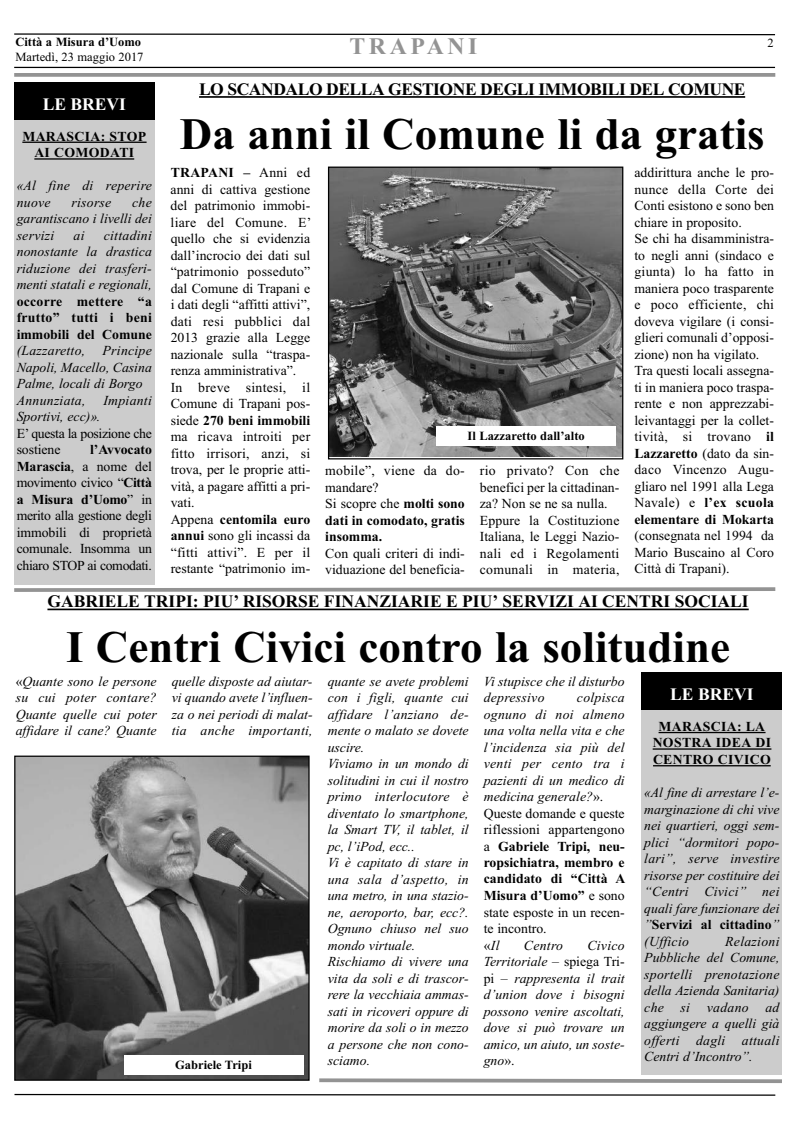
<style>
.page{position:relative;width:798px;height:1134px;background:#fff}
.page>*{position:absolute;margin:0;border:0;box-sizing:border-box;transform-origin:0 0}
.t1{font:700 45px "Times New Roman";color:#000}
.t2{font:700 23.75px "Times New Roman";letter-spacing:.15em;color:#939393}
.t3{font:700 17.5px "Times New Roman";color:#000}
.t4{font:700 17.5px "Times New Roman";letter-spacing:-.025em;color:#000}
.t5{font:700 17.5px "Times New Roman";color:#fff}
.t6{font:italic 13.75px/16.5px "Times New Roman";color:#000;text-align:justify}
.t7{font:13.75px/16.5px "Times New Roman";color:#000}
.t8{font:700 13.75px/16.5px "Times New Roman";letter-spacing:.02em;color:#000;text-align:center}
.t9{font:700 13.75px/16.5px "Times New Roman";color:#000}
.t10{font:italic 13.75px/16.5px "Times New Roman";letter-spacing:.02em;color:#000}
.t11{font:13.75px/16.5px "Times New Roman";letter-spacing:-.025em;color:#000}
.t12{font:700 12.5px "Times New Roman";color:#000}
.t13{font:12.5px "Times New Roman";color:#000}
.s1{font-weight:700}
.s2{font-weight:400}
.s3{font-style:normal}
.s4{font-weight:700;font-style:normal}
</style>
<div class="page">
<svg style="left:14px;top:33px;width:762px;height:3px"></svg>
<hr style="left:14px;top:67px;width:760px;height:1px;background:#000">
<svg style="left:14px;top:73px;width:761px;height:4px;background:#999"></svg>
<hr style="left:199px;top:96px;width:546px;height:2px;background:#000">
<img style="left:330px;top:169px;width:291px;height:288px">
<div style="left:328px;top:167px;width:295px;height:292px;border:1px solid #000"></div>
<svg style="left:14px;top:1093px;width:762px;height:3px"></svg>
<svg style="left:14px;top:587px;width:762px;height:5px;background:#adadad"></svg>
<hr style="left:47px;top:609px;width:701px;height:1px;background:#000">
<div style="left:14px;top:118px;width:140px;height:467px;background:#ccc"></div>
<hr style="left:22px;top:142px;width:124px;height:1px;background:#000">
<hr style="left:34px;top:158px;width:100px;height:2px;background:#000">
<div style="left:14px;top:82px;width:140px;height:38px;background:#000"></div>
<img style="left:16px;top:757px;width:291px;height:322px">
<div style="left:14px;top:755px;width:295px;height:326px;border:1px solid #000"></div>
<div style="left:124px;top:1055px;width:179px;height:19px;background:#fff"></div>
<svg style="left:319px;top:1078px;width:463px;height:5px;background:#adadad"></svg>
<div style="left:436px;top:426px;width:179px;height:20px;background:#fff"></div>
<div style="left:641px;top:709px;width:140px;height:365px;background:#ccc"></div>
<hr style="left:658px;top:732px;width:107px;height:1px;background:#000">
<hr style="left:652px;top:748px;width:119px;height:2px;background:#000">
<hr style="left:652px;top:765px;width:118px;height:1px;background:#000">
<div style="left:641px;top:672px;width:140px;height:38px;background:#000"></div>
<p class="t12" style="left:15px;top:34px;width:127px">Città a Misura d’Uomo</p>
<h2 class="t2" style="left:349px;top:32px;width:129px">TRAPANI</h2>
<p class="t13" style="left:767px;top:36px;width:8px">2</p>
<p class="t13" style="left:15px;top:49px;width:130px">Martedì, 23 maggio 2017</p>
<p class="t5" style="left:43px;top:94px;width:85px">LE BREVI</p>
<p class="t8" style="left:22px;top:127px;width:125px">MARASCIA: STOP<br>AI COMODATI</p>
<p class="t10" style="left:17px;top:177px;width:137px">«Al fine di reperire nuove</p>
<p class="t6" style="left:17px;top:194px;width:137px;text-indent:115px">che garantiscano i livelli dei servizi</p>
<p class="t10" style="left:71px;top:194px;width:41px">risorse</p>
<p class="t6" style="left:17px;top:227px;width:137px;text-indent:87px">cittadini nonostante la drastica riduzione dei trasferi&shy;menti statali e regionali,</p>
<p class="t8" style="left:17px;top:293px;width:137px;text-align:justify">occorre mettere “a frutto” tutti i beni immobili del Comune</p>
<p class="t10" style="left:17px;top:342px;width:70px">(Lazzaretto,</p>
<p class="t6" style="left:73px;top:227px;width:12px">ai</p>
<p class="t6" style="left:17px;top:342px;width:137px;text-align:left;text-indent:86px">Principe<br>Napoli, Macello, Casina<br>Palme, locali di Borgo<br>Annunziata,</p>
<p class="t10" style="left:103px;top:392px;width:50px">Impianti</p>
<p class="t6" style="left:17px;top:408px;width:85px">Sportivi, ecc)».</p>
<p class="t11" style="left:17px;top:425px;width:137px">E’ questa la posizione che sostiene</p>
<p class="t7" style="left:17px;top:441px;width:137px;text-align:justify;text-indent:73px"><span class="s1">l’Avvocato Marascia</span>, a nome del movimento civico “<span class="s1">Città a Misura d’Uomo</span>” in merito alla gestione degli immobili di proprietà comunale. Insomma un chiaro STOP ai comodati.</p>
<p class="t4" style="left:199px;top:79px;width:548px">LO SCANDALO DELLA GESTIONE DEGLI IMMOBILI DEL COMUNE</p>
<h1 class="t1" style="left:180px;top:108px;width:586px">Da anni il Comune li da gratis</h1>
<p class="t7" style="left:171px;top:164px;width:142px"><span class="s1">TRAPANI –</span> Anni ed anni di cattiva gestione del patrimonio immobi&shy;liare del Comune. E’ quello che si evidenzia dall’incrocio dei dati sul “patrimonio posseduto” dal Comune di Trapani e i dati degli “affitti attivi”, dati resi pubblici dal<br>2013 grazie alla Legge nazionale sulla “traspa&shy;renza amministrativa”.<br>In breve sintesi, il<br>Comune di Trapani pos&shy;siede <span class="s1">270 beni immobili </span>ma ricava introiti per fitto irrisori, anzi, si trova, per le proprie atti&shy;vità, a pagare affitti a pri&shy;vati.<br>Appena <span class="s1">centomila euro annui</span> sono gli incassi da “fitti attivi”. E per il restante “patrimonio im-</p>
<p class="t12" style="left:467px;top:429px;width:119px">Il Lazzaretto dall’alto</p>
<p class="t9" style="left:325px;top:462px;width:141px"><span class="s2">mobile”, viene da do&shy;mandare?<br>Si scopre che</span> molti sono dati in comodato, gratis insomma.</p>
<p class="t7" style="left:325px;top:545px;width:141px">Con quali criteri di indi&shy;viduazione del beneficia-</p>
<p class="t7" style="left:479px;top:462px;width:141px">rio privato? Con che benefici per la cittadinan&shy;za? Non se ne sa nulla.<br>Eppure la Costituzione<br>Italiana, le Leggi Nazio&shy;nali ed i Regolamenti comunali in materia,</p>
<p class="t7" style="left:634px;top:164px;width:141px">addirittura anche le pro&shy;nunce della Corte dei<br>Conti esistono e sono ben chiare in proposito.<br>Se chi ha disamministra&shy;to negli anni (sindaco e giunta) lo ha fatto in maniera poco trasparente e poco efficiente, chi doveva vigilare (i consi&shy;glieri comunali d’opposi&shy;zione) non ha vigilato.<br>Tra questi locali assegna&shy;ti in maniera poco traspa&shy;rente e non apprezzabi&shy;leivantaggi per la collet&shy;tività, si trovano <span class="s1">il<br>Lazzaretto</span> (dato da sin&shy;daco Vincenzo Augu&shy;gliaro nel 1991 alla Lega<br>Navale) e <span class="s1">l’ex scuola elementare di Mokarta</span></p>
<p class="t7" style="left:634px;top:527px;width:141px;text-align:justify">(consegnata nel 1994 da Mario Buscaino al Coro Città di Trapani).</p>
<p class="t3" style="left:47px;top:591px;width:702px">GABRIELE TRIPI: PIU’ RISORSE FINANZIARIE E PIU’ SERVIZI AI CENTRI SOCIALI</p>
<h1 class="t1" style="left:66px;top:620px;width:665px">I Centri Civici contro la solitudine</h1>
<p class="t6" style="left:16px;top:672px;width:142px"><span class="s3">«</span>Quante sono le persone su cui poter contare?<br>Quante quelle cui poter affidare il cane? Quante</p>
<p class="t6" style="left:172px;top:672px;width:142px">quelle disposte ad aiutar&shy;vi quando avete l’influen&shy;za o nei periodi di malat&shy;tia anche importanti,</p>
<p class="t6" style="left:327px;top:672px;width:142px;text-align:left">quante se avete problemi con i figli, quante cui affidare l’anziano de&shy;mente o malato se dovete uscire.<br>Viviamo in un mondo di solitudini in cui il nostro primo interlocutore è diventato lo smartphone, la Smart TV, il tablet, il pc, l’iPod, ecc..<br>Vi è capitato di stare in una sala d’aspetto, in una metro, in una stazio&shy;ne, aeroporto, bar, ecc?.<br>Ognuno chiuso nel suo mondo virtuale.<br>Rischiamo di vivere una vita da soli e di trascor&shy;rere la vecchiaia ammas&shy;sati in ricoveri oppure di morire da soli o in mezzo a persone che non cono&shy;sciamo.</p>
<p class="t6" style="left:483px;top:672px;width:142px">Vi stupisce che il disturbo depressivo</p>
<p class="t6" style="left:483px;top:689px;width:143px;text-align:left;text-indent:93px">colpisca ognuno di noi almeno una volta nella vita e che l’incidenza sia più del venti per cento tra i pazienti di un medico di medicina generale?<span class="s3">».<br>Queste domande e queste riflessioni appartengono a</span> <span class="s4">Gabriele Tripi, neu&shy;ropsichiatra, membro e candidato di “Città A<br>Misura d’Uomo”</span> <span class="s3">e sono state esposte in un recen&shy;te incontro.<br>«</span>Il</p>
<p class="t6" style="left:483px;top:936px;width:142px;text-indent:104px">Civico Territoriale <span class="s3">– spiega Tri&shy;pi –</span> rappresenta il trait d’union dove i bisogni possono venire ascoltati, dove si può trovare un amico, un aiuto, un soste&shy;gno<span class="s3">».</span></p>
<p class="t6" style="left:523px;top:936px;width:41px">Centro</p>
<p class="t12" style="left:175px;top:1058px;width:78px">Gabriele Tripi</p>
<p class="t5" style="left:670px;top:684px;width:85px">LE BREVI</p>
<p class="t8" style="left:652px;top:718px;width:120px">MARASCIA: LA<br>NOSTRA IDEA DI<br>CENTRO CIVICO</p>
<p class="t6" style="left:644px;top:784px;width:137px">«Al fine di arrestare l’e&shy;marginazione di chi vive nei quartieri, oggi sem&shy;plici “dormitori popo&shy;lari”, serve investire risorse per costituire dei “Centri Civici” nei quali fare funzionare dei ”<span class="s4">Servizi al cittadino</span>” (Ufficio</p>
<p class="t6" style="left:644px;top:933px;width:137px;text-indent:81px">Relazioni Pubbliche del Comune, sportelli prenotazione della Azienda Sanitaria) che si vadano ad aggiungere a quelli già offerti dagli attuali Centri d’Incontro”.</p>
</div>
